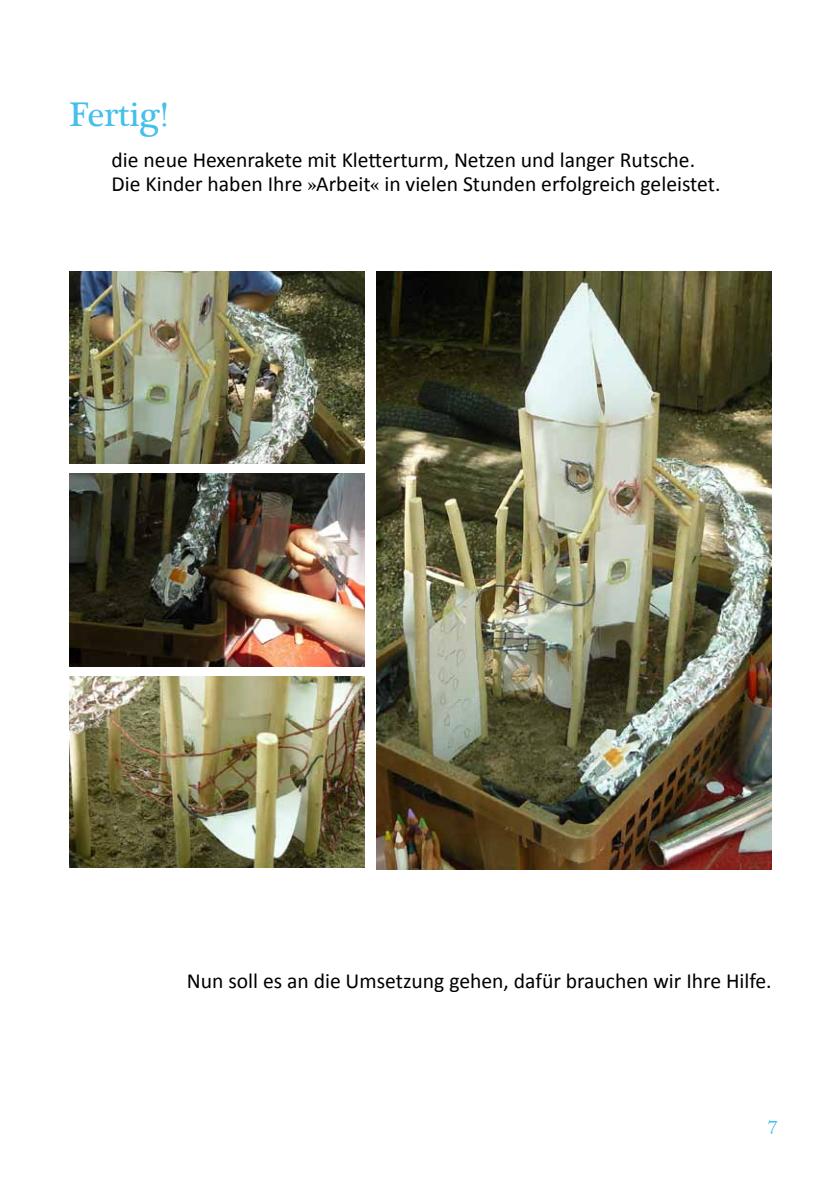
<style>
.page{position:relative;width:840px;height:1191px;background:#fff}
.page>*{position:absolute;margin:0;border:0;box-sizing:border-box;transform-origin:0 0}
.t1{font:35px "Plantagenet Cherokee";color:#45c0eb}
.t2{font:21.6px/24px "Calibri";color:#000}
.t3{font:20px "Plantagenet Cherokee";color:#45c0eb}
.s1{font-family:"Plantagenet Cherokee"}
</style>
<div class="page">
<img style="left:376px;top:271px;width:395px;height:598px">
<img style="left:69px;top:271px;width:295px;height:193px">
<img style="left:69px;top:474px;width:295px;height:192px">
<img style="left:69px;top:676px;width:295px;height:191px">
<h1 class="t1" style="left:69px;top:94px;width:100px">Fertig!</h1>
<p class="t2" style="left:111px;top:147px;width:610px">die neue Hexenrakete mit Kletterturm, Netzen und langer Rutsche.<br>Die Kinder haben Ihre <span class="s1">»</span>Arbeit<span class="s1">«</span> in vielen Stunden erfolgreich geleistet.</p>
<p class="t2" style="left:187px;top:967px;width:586px">Nun soll es an die Umsetzung gehen, dafür brauchen wir Ihre Hilfe.</p>
<p class="t3" style="left:767px;top:1111px;width:11px">7</p>
</div>
